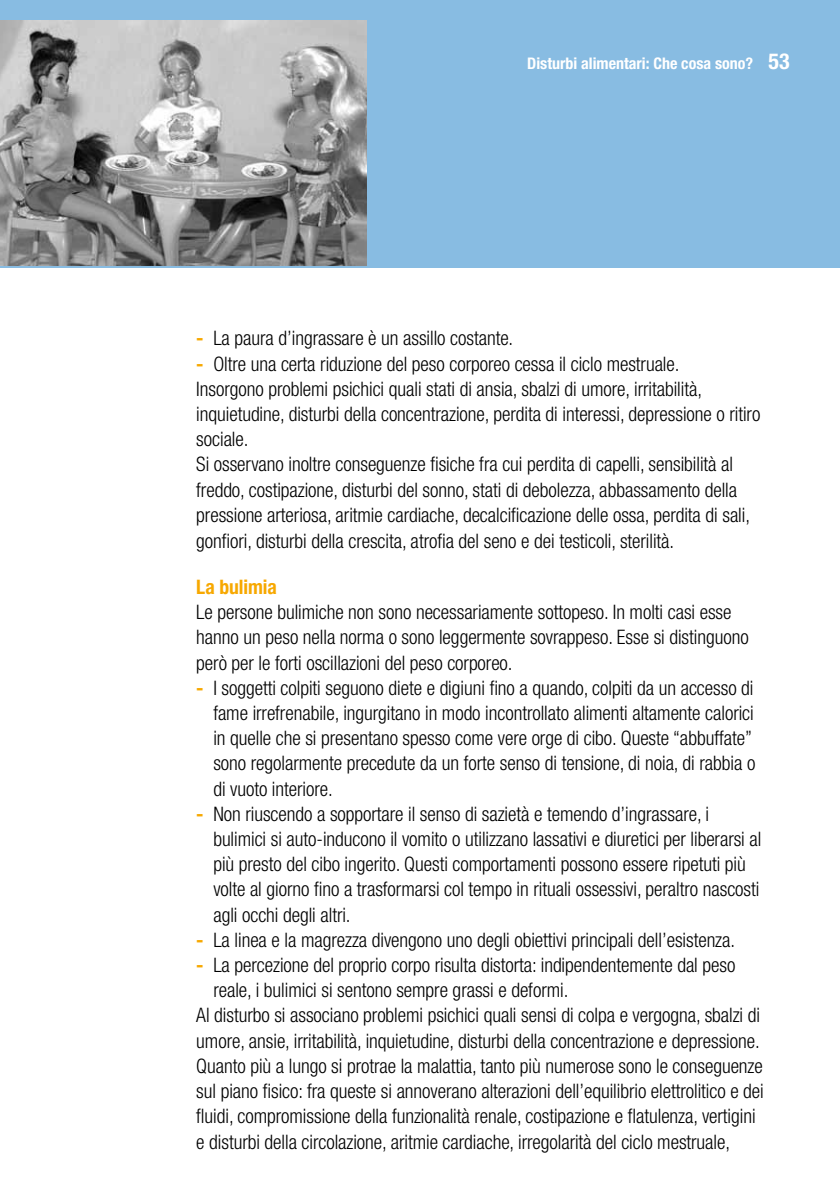
<style>
.page{position:relative;width:840px;height:1191px;background:#fff}
.page>*{position:absolute;margin:0;border:0;box-sizing:border-box;transform-origin:0 0}
.t1{font:300 condensed 20px/25.2px "Helvetica Neue";letter-spacing:-.005em;color:#000}
.t2{font:700 condensed 20px "Helvetica Neue";letter-spacing:-.005em;color:#f7a800}
.t3{font:700 condensed 16px "Helvetica Neue";color:#fff}
.s1{font-size:22px}
.s2{font-weight:700;color:#f7a800}
</style>
<div class="page">
<div style="left:0;top:0;width:839px;height:267px;background:#88bce2"></div>
<img style="left:0;top:20px;width:366px;height:246px">
<p class="t3" style="left:527px;top:54px;width:264px">Disturbi alimentari: Che cosa sono? <span class="s1">53</span></p>
<p class="t1" style="left:196px;top:325px;width:318px"><span class="s2">-</span> La paura d’ingrassare è un assillo costante.</p>
<p class="t1" style="left:196px;top:351px;width:565px"><span class="s2">-</span> Oltre una certa riduzione del peso corporeo cessa il ciclo mestruale.<br>Insorgono problemi psichici quali stati di ansia, sbalzi di umore, irritabilità, inquietudine, disturbi della concentrazione, perdita di interessi, depressione o ritiro sociale.<br>Si osservano inoltre conseguenze fisiche fra cui perdita di capelli, sensibilità al freddo, costipazione, disturbi del sonno, stati di debolezza, abbassamento della pressione arteriosa, aritmie cardiache, decalcificazione delle ossa, perdita di sali, gonfiori, disturbi della crescita, atrofia del seno e dei testicoli, sterilità.</p>
<p class="t2" style="left:196px;top:574px;width:82px">La bulimia</p>
<p class="t1" style="left:196px;top:599px;width:553px">Le persone bulimiche non sono necessariamente sottopeso. In molti casi esse hanno un peso nella norma o sono leggermente sovrappeso. Esse si distinguono però per le forti oscillazioni del peso corporeo.</p>
<p class="t1" style="left:213px;top:675px;width:543px;text-indent:-17px"><span class="s2">-</span> I soggetti colpiti seguono diete e digiuni fino a quando, colpiti da un accesso di fame irrefrenabile, ingurgitano in modo incontrollato alimenti altamente calorici in quelle che si presentano spesso come vere orge di cibo. Queste “abbuffate” sono regolarmente precedute da un forte senso di tensione, di noia, di rabbia o di vuoto interiore.</p>
<p class="t1" style="left:213px;top:801px;width:549px;text-indent:-17px"><span class="s2">-</span> Non riuscendo a sopportare il senso di sazietà e temendo d’ingrassare, i bulimici si auto-inducono il vomito o utilizzano lassativi e diuretici per liberarsi al più presto del cibo ingerito. Questi comportamenti possono essere ripetuti più volte al giorno fino a trasformarsi col tempo in rituali ossessivi, peraltro nascosti agli occhi degli altri.</p>
<p class="t1" style="left:196px;top:927px;width:540px"><span class="s2">-</span> La linea e la magrezza divengono uno degli obiettivi principali dell’esistenza.</p>
<p class="t1" style="left:196px;top:952px;width:540px"><span class="s2">-</span> La percezione del proprio corpo risulta distorta: indipendentemente dal peso</p>
<p class="t1" style="left:213px;top:977px;width:356px">reale, i bulimici si sentono sempre grassi e deformi.</p>
<p class="t1" style="left:196px;top:1002px;width:565px">Al disturbo si associano problemi psichici quali sensi di colpa e vergogna, sbalzi di</p>
<p class="t1" style="left:196px;top:1027px;width:564px">umore, ansie, irritabilità, inquietudine, disturbi della concentrazione e depressione.</p>
<p class="t1" style="left:196px;top:1053px;width:567px">Quanto più a lungo si protrae la malattia, tanto più numerose sono le conseguenze</p>
<p class="t1" style="left:196px;top:1078px;width:568px">sul piano fisico: fra queste si annoverano alterazioni dell’equilibrio elettrolitico e dei</p>
<p class="t1" style="left:196px;top:1103px;width:560px">fluidi, compromissione della funzionalità renale, costipazione e flatulenza, vertigini</p>
<p class="t1" style="left:196px;top:1128px;width:535px">e disturbi della circolazione, aritmie cardiache, irregolarità del ciclo mestruale,</p>
</div>
